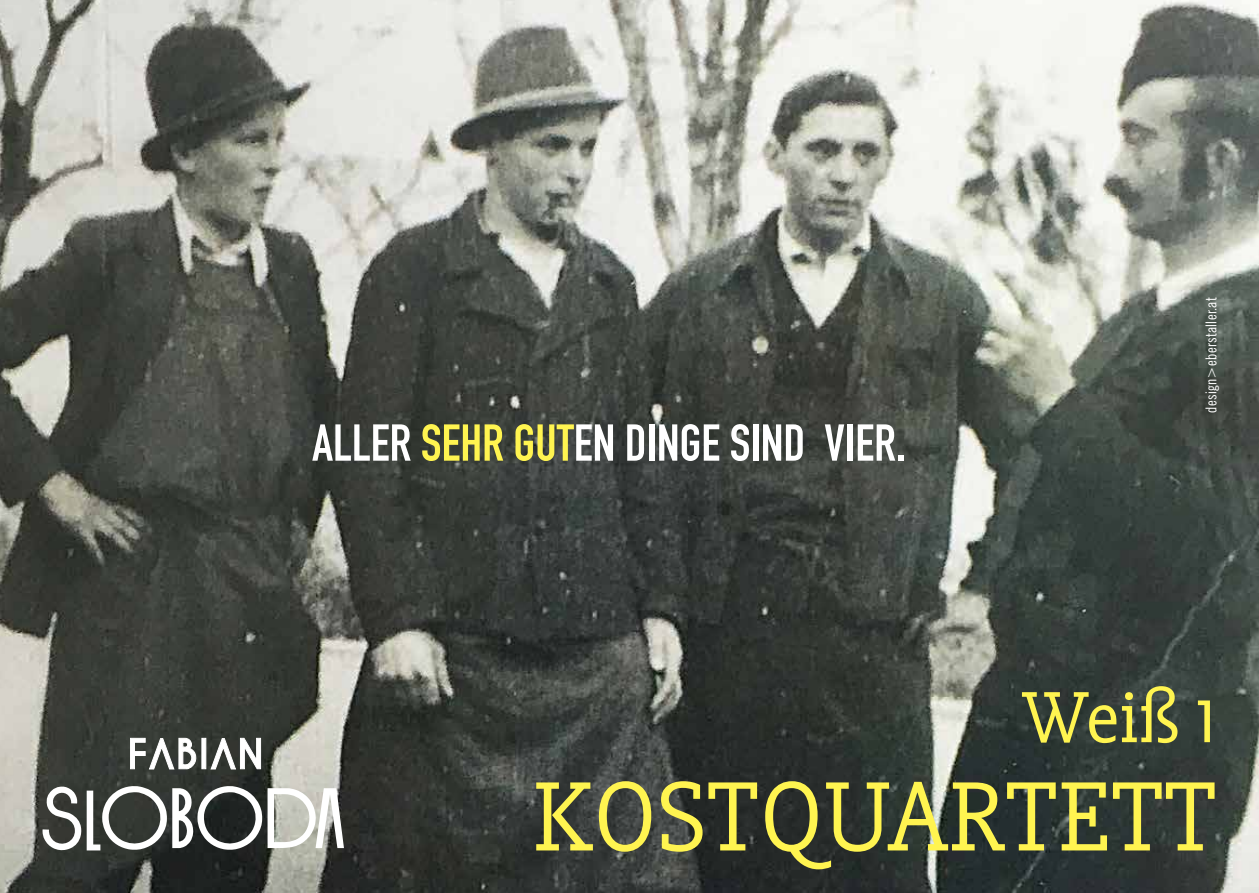
<style>
.page{position:relative;width:1259px;height:893px;background:#fff}
.page>*{position:absolute;margin:0;border:0;box-sizing:border-box;transform-origin:0 0}
.t1{font:102px "Slabo 27 px";color:#fff450}
.t2{font:75px "Slabo 27 px";color:#fff450}
.t3{font:700 51px "DIN Condensed";color:#fff}
.t4{font:condensed 15px "News Gothic BT";letter-spacing:.02em;color:#fff}
.s1{color:#fff450}
</style>
<div class="page">
<img style="left:0;top:0;width:1259px;height:893px">
<svg style="left:43px;top:786px;width:38px;height:65px"></svg>
<svg style="left:87px;top:786px;width:257px;height:64px"></svg>
<svg style="left:130px;top:738px;width:131px;height:32px"></svg>
<p class="t3" style="left:312px;top:413px;width:595px">ALLER <span class="s1">SEHR GUT</span>EN DINGE SIND VIER.</p>
<p class="t4" style="left:1202px;top:412px;width:116px;rotate:-90deg">design&gt;eberstaller.at</p>
<h2 class="t2" style="left:1022px;top:674px;width:196px">Weiß 1</h2>
<h1 class="t1" style="left:532px;top:757px;width:686px">KOSTQUARTETT</h1>
</div>
